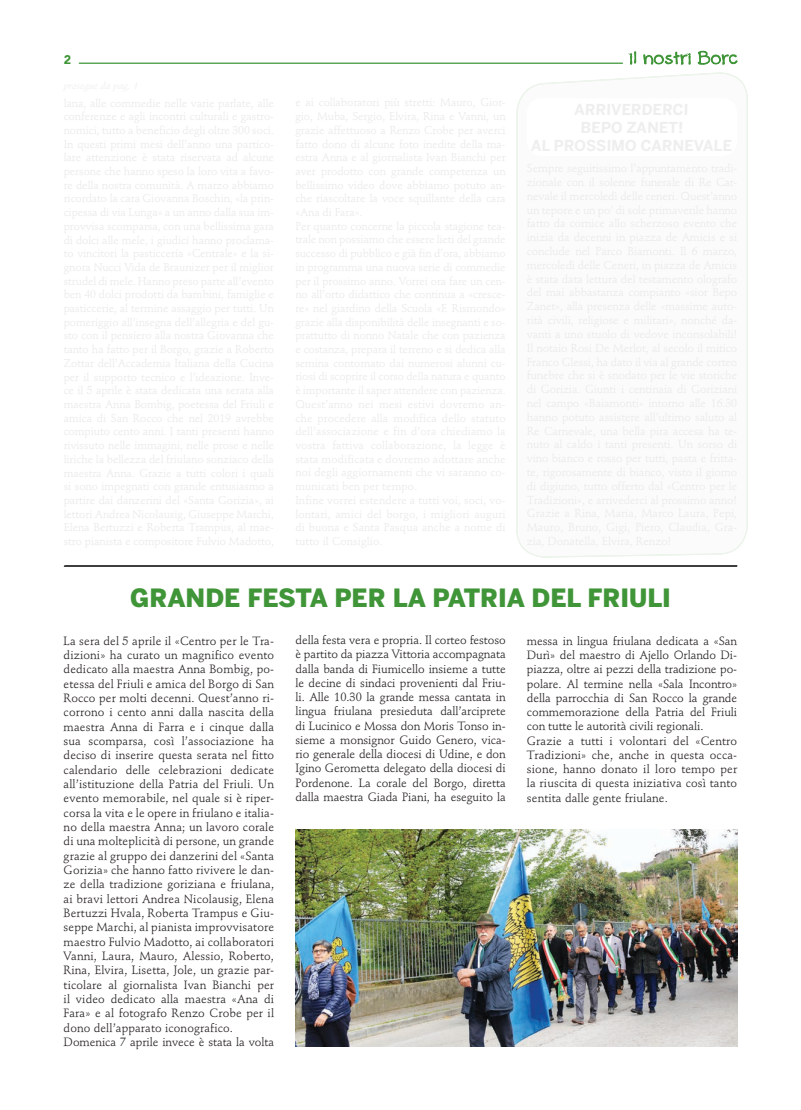
<style>
.page{position:relative;width:801px;height:1110px;background:#fff}
.page>*{position:absolute;margin:0;border:0;box-sizing:border-box;transform-origin:0 0}
.IL_NOSTRI_BORC_titol{font:900 25px "Benton Sans";color:#3f9537}
.t1{font:17.5px "cinnamoncake";letter-spacing:.07em;color:#3f9537}
.t2{font:900 12.5px "Avenir LT";color:#3f9537}
.IL_NOSTRI_BORC_autor{font:11.88px/14.4px "Stempel Schneidler Std";letter-spacing:-.005em;color:#231f20;text-align:justify}
</style>
<div class="page">
<svg style="left:630px;top:51px;width:6px;height:14px"></svg>
<svg style="left:643px;top:51px;width:48px;height:15px"></svg>
<svg style="left:697px;top:51px;width:40px;height:14px"></svg>
<hr style="left:79px;top:63px;width:544px;height:1px;background:#3f9537">
<svg style="left:64px;top:565px;width:674px;height:1px"></svg>
<img style="left:295px;top:829px;width:442px;height:216px">
<p class="t2" style="left:64px;top:52px;width:9px">2</p>
<p class="t1" style="left:630px;top:47px;width:109px">il nostri Borc</p>
<p class="IL_NOSTRI_BORC_titol" style="left:130px;top:583px;width:542px">GRANDE FESTA PER LA PATRIA DEL FRIULI</p>
<p class="IL_NOSTRI_BORC_autor" style="left:527px;top:633px;width:212px">messa in lingua friulana dedicata a «San Durì» del maestro di Ajello Orlando Di&shy;piazza, oltre ai pezzi della tradizione po&shy;polare. Al termine nella «Sala Incontro» della parrocchia di San Rocco la grande commemorazione della Patria del Friuli con tutte le autorità civili regionali.</p>
<p class="IL_NOSTRI_BORC_autor" style="left:527px;top:733px;width:212px">Grazie a tutti i volontari del «Centro Tradizioni» che, anche in questa occa&shy;sione, hanno donato il loro tempo per la riuscita di questa iniziativa così tanto sentita dalle gente friulane.</p>
<p class="IL_NOSTRI_BORC_autor" style="left:295px;top:632px;width:212px">della festa vera e propria. Il corteo festoso è partito da piazza Vittoria accompagnata dalla banda di Fiumicello insieme a tutte le decine di sindaci provenienti dal Friu&shy;li. Alle 10.30 la grande messa cantata in lingua friulana presieduta dall’arciprete di Lucinico e Mossa don Moris Tonso in&shy;sieme a monsignor Guido Genero, vica&shy;rio generale della diocesi di Udine, e don Igino Gerometta delegato della diocesi di Pordenone. La corale del Borgo, diretta dalla maestra Giada Piani, ha eseguito la</p>
<p class="IL_NOSTRI_BORC_autor" style="left:64px;top:633px;width:212px">La sera del 5 aprile il «Centro per le Tra&shy;dizioni» ha curato un magnifico evento dedicato alla maestra Anna Bombig, po&shy;etessa del Friuli e amica del Borgo di San Rocco per molti decenni. Quest’anno ri&shy;corrono i cento anni dalla nascita della maestra Anna di Farra e i cinque dalla sua scomparsa, così l’associazione ha deciso di inserire questa serata nel fitto calendario delle celebrazioni dedicate all’istituzione della Patria del Friuli. Un evento memorabile, nel quale si è riper&shy;corsa la vita e le opere in friulano e italia&shy;no della maestra Anna; un lavoro corale di una molteplicità di persone, un grande grazie al gruppo dei danzerini del «Santa Gorizia» che hanno fatto rivivere le dan&shy;ze della tradizione goriziana e friulana, ai bravi lettori Andrea Nicolausig, Elena Bertuzzi Hvala, Roberta Trampus e Giu&shy;seppe Marchi, al pianista improvvisatore maestro Fulvio Madotto, ai collaboratori Vanni, Laura, Mauro, Alessio, Roberto, Rina, Elvira, Lisetta, Jole, un grazie par&shy;ticolare al giornalista Ivan Bianchi per il video dedicato alla maestra «Ana di Fara» e al fotografo Renzo Crobe per il dono dell’apparato iconografico.</p>
<p class="IL_NOSTRI_BORC_autor" style="left:64px;top:1034px;width:212px">Domenica 7 aprile invece è stata la volta</p>
</div>
